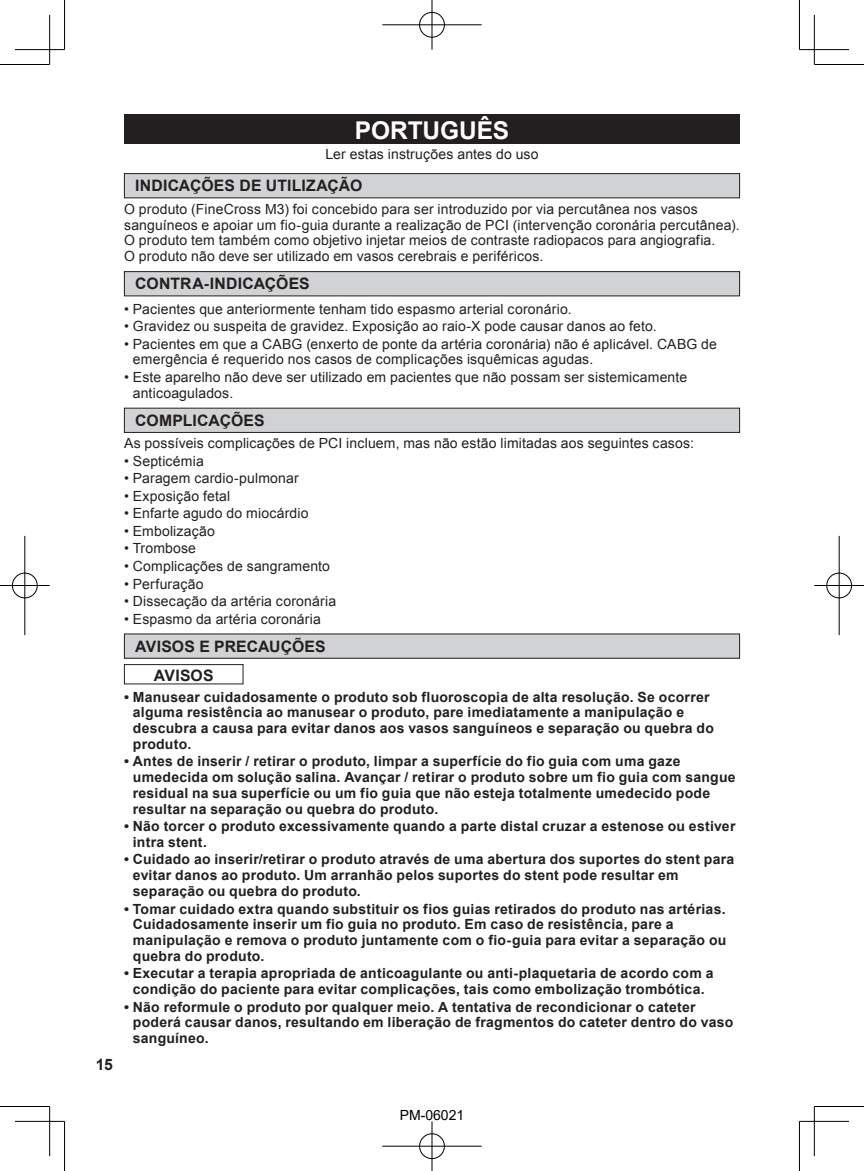
<style>
.page{position:relative;width:864px;height:1171px;background:#fff}
.page>*{position:absolute;margin:0;border:0;box-sizing:border-box;transform-origin:0 0}
.t1{font:700 24.5px "Arial";letter-spacing:-.005em;color:#fff}
.t2{font:700 15.75px/29.2px "Arial";letter-spacing:.005em;color:#231f20}
.t3{font:700 14px/15.8px "Arial";letter-spacing:.02em;color:#231f20}
.t4{font:14px/15.8px "Arial";letter-spacing:.01em;color:#231f20}
.t5{font:14px "Arial";color:#000}
</style>
<div class="page">
<div style="left:124px;top:114px;width:615px;height:30px;background:#231f20"></div>
<div style="left:124px;top:174px;width:615px;height:24px;background:#d1d2d4"></div>
<div style="left:124px;top:173px;width:615px;height:25px;border:1px solid #231f20"></div>
<div style="left:124px;top:272px;width:615px;height:24px;background:#d1d2d4"></div>
<div style="left:124px;top:271px;width:615px;height:25px;border:1px solid #231f20"></div>
<div style="left:124px;top:408px;width:615px;height:24px;background:#d1d2d4"></div>
<div style="left:124px;top:408px;width:615px;height:25px;border:1px solid #231f20"></div>
<div style="left:124px;top:634px;width:615px;height:24px;background:#d1d2d4"></div>
<div style="left:124px;top:664px;width:119px;height:20px;border:1px solid #231f20"></div>
<hr style="left:0;top:64px;width:50px;height:1px;background:#000">
<hr style="left:814px;top:64px;width:49px;height:1px;background:#000">
<hr style="left:0;top:1106px;width:50px;height:1px;background:#000">
<hr style="left:814px;top:1106px;width:49px;height:1px;background:#000">
<hr style="left:64px;top:0;width:1px;height:50px;background:#000">
<hr style="left:64px;top:1121px;width:1px;height:50px;background:#000">
<hr style="left:798px;top:0;width:1px;height:50px;background:#000">
<hr style="left:798px;top:1121px;width:1px;height:50px;background:#000">
<hr style="left:15px;top:49px;width:49px;height:1px;background:#000">
<hr style="left:799px;top:49px;width:49px;height:1px;background:#000">
<hr style="left:15px;top:1121px;width:49px;height:1px;background:#000">
<hr style="left:799px;top:1121px;width:49px;height:1px;background:#000">
<hr style="left:49px;top:15px;width:1px;height:49px;background:#000">
<hr style="left:49px;top:1106px;width:1px;height:50px;background:#000">
<hr style="left:813px;top:15px;width:1px;height:49px;background:#000">
<hr style="left:813px;top:1106px;width:1px;height:50px;background:#000">
<div style="left:418px;top:11px;width:27px;height:27px;border:2px solid #fff;border-radius:50%"></div>
<hr style="left:382px;top:24px;width:99px;height:2px;background:#fff">
<hr style="left:430px;top:0;width:3px;height:50px;background:#fff">
<div style="left:419px;top:12px;width:25px;height:25px;border:1px solid #000;border-radius:50%"></div>
<hr style="left:382px;top:25px;width:99px;height:1px;background:#000">
<hr style="left:431px;top:0;width:1px;height:50px;background:#000">
<div style="left:418px;top:1132px;width:27px;height:28px;border:2px solid #fff;border-radius:50%"></div>
<hr style="left:382px;top:1145px;width:99px;height:2px;background:#fff">
<hr style="left:430px;top:1121px;width:3px;height:50px;background:#fff">
<div style="left:419px;top:1133px;width:25px;height:26px;border:1px solid #000;border-radius:50%"></div>
<hr style="left:382px;top:1146px;width:99px;height:1px;background:#000">
<hr style="left:431px;top:1121px;width:1px;height:50px;background:#000">
<div style="left:11px;top:572px;width:27px;height:27px;border:2px solid #fff;border-radius:50%"></div>
<hr style="left:0;top:584px;width:50px;height:3px;background:#fff">
<hr style="left:24px;top:536px;width:2px;height:99px;background:#fff">
<div style="left:12px;top:573px;width:25px;height:25px;border:1px solid #000;border-radius:50%"></div>
<hr style="left:0;top:585px;width:50px;height:1px;background:#000">
<hr style="left:25px;top:536px;width:1px;height:99px;background:#000">
<div style="left:825px;top:572px;width:27px;height:27px;border:2px solid #fff;border-radius:50%"></div>
<hr style="left:814px;top:584px;width:49px;height:3px;background:#fff">
<hr style="left:837px;top:536px;width:3px;height:99px;background:#fff">
<div style="left:826px;top:573px;width:25px;height:25px;border:1px solid #000;border-radius:50%"></div>
<hr style="left:814px;top:585px;width:49px;height:1px;background:#000">
<hr style="left:838px;top:536px;width:1px;height:99px;background:#000">
<p class="t2" style="left:96px;top:1050px;width:19px">15</p>
<h1 class="t1" style="left:355px;top:114px;width:156px">PORTUGUÊS</h1>
<p class="t4" style="left:325px;top:147px;width:215px">Ler estas instruções antes do uso</p>
<p class="t2" style="left:135px;top:172px;width:228px">INDICAÇÕES DE UTILIZAÇÃO</p>
<p class="t4" style="left:124px;top:201px;width:616px">O produto (FineCross M3) foi concebido para ser introduzido por via percutânea nos vasos sanguíneos e apoiar um fio-guia durante a realização de PCI (intervenção coronária percutânea).<br>O produto tem também como objetivo injetar meios de contraste radiopacos para angiografia.<br>O produto não deve ser utilizado em vasos cerebrais e periféricos.</p>
<p class="t2" style="left:135px;top:270px;width:176px">CONTRA-INDICAÇÕES</p>
<p class="t4" style="left:124px;top:301px;width:449px">• Pacientes que anteriormente tenham tido espasmo arterial coronário.</p>
<p class="t4" style="left:124px;top:318px;width:533px">• Gravidez ou suspeita de gravidez. Exposição ao raio-X pode causar danos ao feto.</p>
<p class="t4" style="left:133px;top:336px;width:585px;text-indent:-9px">• Pacientes em que a CABG (enxerto de ponte da artéria coronária) não é aplicável. CABG de emergência é requerido nos casos de complicações isquêmicas agudas.</p>
<p class="t4" style="left:133px;top:369px;width:555px;text-indent:-9px">• Este aparelho não deve ser utilizado em pacientes que não possam ser sistemicamente anticoagulados.</p>
<p class="t2" style="left:135px;top:406px;width:131px">COMPLICAÇÕES</p>
<p class="t4" style="left:124px;top:436px;width:571px">As possíveis complicações de PCI incluem, mas não estão limitadas aos seguintes casos:</p>
<p class="t4" style="left:124px;top:453px;width:81px">• Septicémia</p>
<p class="t4" style="left:124px;top:471px;width:176px">• Paragem cardio-pulmonar</p>
<p class="t4" style="left:124px;top:488px;width:108px">• Exposição fetal</p>
<p class="t4" style="left:124px;top:506px;width:186px">• Enfarte agudo do miocárdio</p>
<p class="t4" style="left:124px;top:523px;width:92px">• Embolização</p>
<p class="t4" style="left:124px;top:541px;width:73px">• Trombose</p>
<p class="t4" style="left:124px;top:558px;width:207px">• Complicações de sangramento</p>
<p class="t4" style="left:124px;top:576px;width:81px">• Perfuração</p>
<p class="t4" style="left:124px;top:593px;width:213px">• Dissecação da artéria coronária</p>
<p class="t4" style="left:124px;top:611px;width:198px">• Espasmo da artéria coronária</p>
<p class="t2" style="left:154px;top:632px;width:173px;text-indent:-30px"><sub>vasculr</sub> AVISOS E PRECAUÇÕES<br>AVISOS</p>
<p class="t3" style="left:133px;top:689px;width:582px;text-indent:-9px">• Manusear cuidadosamente o produto sob fluoroscopia de alta resolução. Se ocorrer alguma resistência ao manusear o produto, pare imediatamente a manipulação e descubra a causa para evitar danos aos vasos sanguíneos e separação ou quebra do produto.</p>
<p class="t3" style="left:133px;top:754px;width:604px;text-indent:-9px">• Antes de inserir / retirar o produto, limpar a superfície do fio guia com uma gaze umedecida om solução salina. Avançar / retirar o produto sobre um fio guia com sangue residual na sua superfície ou um fio guia que não esteja totalmente umedecido pode resultar na separação ou quebra do produto.</p>
<p class="t3" style="left:133px;top:819px;width:603px;text-indent:-9px">• Não torcer o produto excessivamente quando a parte distal cruzar a estenose ou estiver intra stent.</p>
<p class="t3" style="left:133px;top:852px;width:602px;text-indent:-9px">• Cuidado ao inserir/retirar o produto através de uma abertura dos suportes do stent para evitar danos ao produto. Um arranhão pelos suportes do stent pode resultar em separação ou quebra do produto.</p>
<p class="t3" style="left:133px;top:901px;width:594px;text-indent:-9px">• Tomar cuidado extra quando substituir os fios guias retirados do produto nas artérias.<br>Cuidadosamente inserir um fio guia no produto. Em caso de resistência, pare a manipulação e remova o produto juntamente com o fio-guia para evitar a separação ou quebra do produto.</p>
<p class="t3" style="left:124px;top:966px;width:590px;text-align:center">• Executar a terapia apropriada de anticoagulante ou anti-plaquetaria de acordo com a condição do paciente para evitar complicações, tais como embolização trombótica.</p>
<p class="t3" style="left:133px;top:999px;width:601px;text-indent:-9px">• Não reformule o produto por qualquer meio. A tentativa de recondicionar o cateter poderá causar danos, resultando em liberação de fragmentos do cateter dentro do vaso sanguíneo.</p>
<p class="t5" style="left:399px;top:1106px;width:66px">PM-06021</p>
</div>
